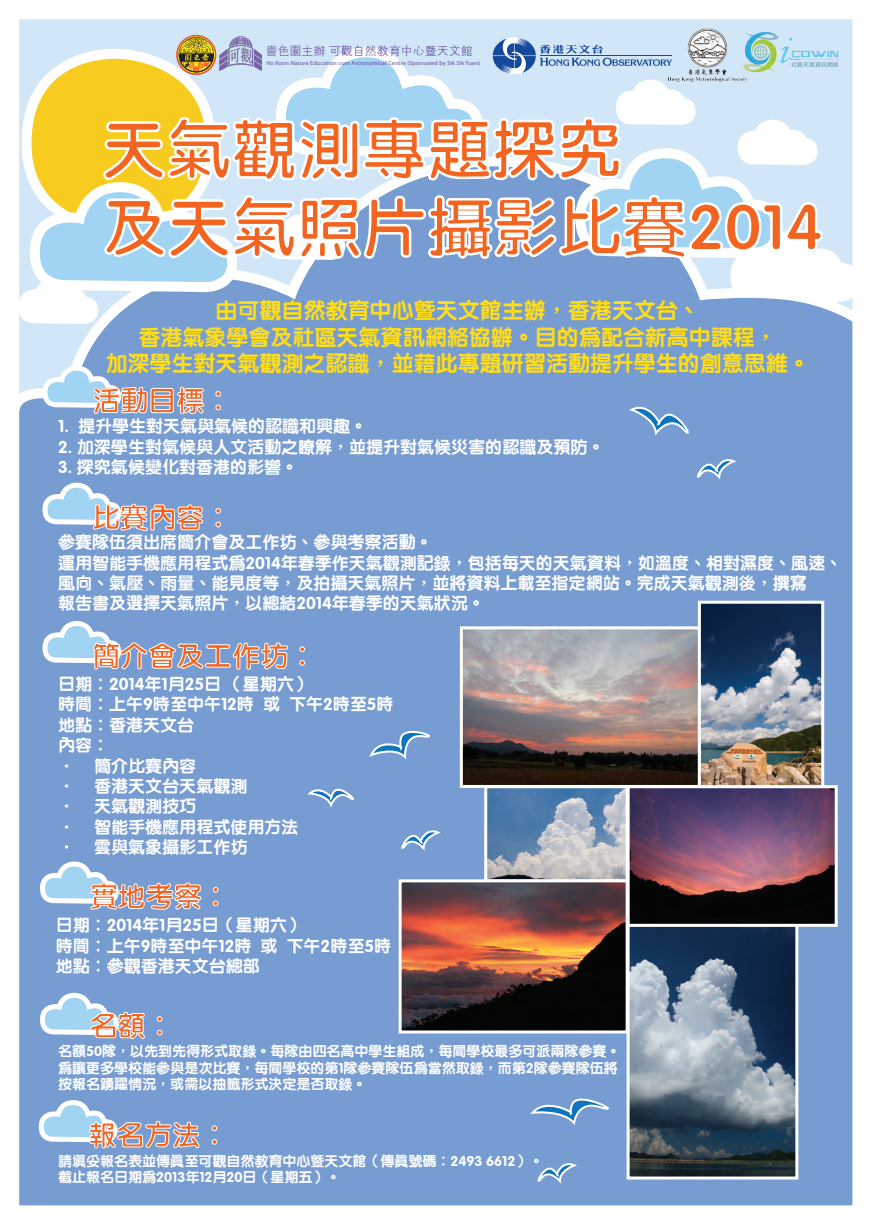
<style>
.page{position:relative;width:871px;height:1219px;background:#fff}
.page>*{position:absolute;margin:0;border:0;box-sizing:border-box;transform-origin:0 0}
.t1{font:65px/78px "FZY4 B B51 0";color:#f36421}
.t2{font:28px "FZY4 B B51 0";color:#f36421}
.t3{font:22px/26.4px "FZY4 B B51 0";color:#ffdd17;text-align:center}
.t4{font:17px/20.4px "FZY4 B B51 0";color:#fff}
.t5{font:14px/16.8px "FZY4 B B51 0";color:#fff}
.t6{font:12px "FZXH1 B B51 0";color:#63479d}
.t7{font:6px "Myriad Pro";letter-spacing:.03em;color:#63479d}
</style>
<div class="page">
<div style="left:19px;top:531px;width:834px;height:675px;background:#779cd1"></div>
<svg style="left:307px;top:723px;width:139px;height:93px;background:#799ed2"></svg>
<svg style="left:529px;top:1090px;width:97px;height:38px;background:#7aa1d3"></svg>
<svg style="left:530px;top:1159px;width:46px;height:33px;background:#82a6d5"></svg>
<svg style="left:394px;top:827px;width:46px;height:32px"></svg>
<img style="left:630px;top:927px;width:164px;height:248px">
<div style="left:626px;top:923px;width:172px;height:256px;border:3px solid #fff"></div>
<img style="left:463px;top:630px;width:233px;height:154px">
<div style="left:459px;top:626px;width:241px;height:162px;border:3px solid #fff"></div>
<img style="left:701px;top:605px;width:119px;height:180px">
<div style="left:697px;top:601px;width:127px;height:188px;border:3px solid #fff"></div>
<img style="left:488px;top:789px;width:136px;height:89px">
<div style="left:484px;top:785px;width:144px;height:97px;border:3px solid #fff"></div>
<img style="left:402px;top:883px;width:222px;height:146px">
<div style="left:398px;top:879px;width:230px;height:154px;border:3px solid #fff"></div>
<img style="left:630px;top:789px;width:203px;height:134px">
<div style="left:626px;top:785px;width:211px;height:142px;border:3px solid #fff"></div>
<svg style="left:41px;top:619px;width:247px;height:51px;background:#93b3dc"></svg>
<svg style="left:299px;top:646px;width:6px;height:20px"></svg>
<svg style="left:38px;top:860px;width:163px;height:50px;background:#9dbbe0"></svg>
<svg style="left:213px;top:887px;width:5px;height:19px"></svg>
<svg style="left:38px;top:991px;width:107px;height:48px"></svg>
<svg style="left:157px;top:1016px;width:5px;height:19px"></svg>
<svg style="left:37px;top:1098px;width:162px;height:50px;background:#9ab9e0"></svg>
<svg style="left:211px;top:1125px;width:6px;height:20px"></svg>
<div style="left:714px;top:19px;width:139px;height:19px;background:#d1e6f6"></div>
<img style="left:220px;top:36px;width:42px;height:2px">
<div style="left:176px;top:35px;width:40px;height:40px;border:1px solid #eb482d;border-radius:50%"></div>
<svg style="left:178px;top:36px;width:37px;height:38px"></svg>
<img style="left:667px;top:28px;width:80px;height:10px">
<svg style="left:19px;top:38px;width:834px;height:493px;background:#a7c0d9"></svg>
<p class="t6" style="left:265px;top:44px;width:209px">嗇色園主辦 可觀自然教育中心暨天文館</p>
<p class="t7" style="left:266px;top:59px;width:215px">Ho Koon Nature Education cum Astronomical Centre (Sponsored by Sik Sik Yuen)</p>
<h1 class="t1" style="left:102px;top:109px;width:722px">天氣觀測專題探究<br>及天氣照片攝影比賽2014</h1>
<p class="t3" style="left:105px;top:297px;width:705px">由可觀自然教育中心暨天文館主辦，香港天文台、<br>香港氣象學會及社區天氣資訊網絡協辦。目的為配合新高中課程，<br>加深學生對天氣觀測之認識，並藉此專題研習活動提升學生的創意思維。</p>
<h2 class="t2" style="left:92px;top:384px;width:141px">活動目標：</h2>
<p class="t4" style="left:58px;top:416px;width:310px">1. 提升學生對天氣與氣候的認識和興趣。</p>
<p class="t4" style="left:58px;top:436px;width:547px">2. 加深學生對氣候與人文活動之瞭解，並提升對氣候災害的認識及預防。</p>
<p class="t4" style="left:58px;top:457px;width:241px">3. 探究氣候變化對香港的影響。</p>
<h2 class="t2" style="left:92px;top:501px;width:141px">比賽內容：</h2>
<p class="t4" style="left:58px;top:532px;width:785px">參賽隊伍須出席簡介會及工作坊、參與考察活動。<br>運用智能手機應用程式為2014年春季作天氣觀測記錄，包括每天的天氣資料，如溫度、相對濕度、風速、風向、氣壓、雨量、能見度等，及拍攝天氣照片，並將資料上載至指定網站。完成天氣觀測後，撰寫<br>報告書及選擇天氣照片，以總結2014年春季的天氣狀況。</p>
<h2 class="t2" style="left:92px;top:639px;width:226px">簡介會及工作坊：</h2>
<p class="t4" style="left:58px;top:673px;width:337px">日期：2014年1月25日 （星期六）<br>時間：上午9時至中午12時 或 下午2時至5時地點：香港天文台<br>內容：</p>
<p class="t4" style="left:58px;top:755px;width:140px">• 簡介比賽內容</p>
<p class="t4" style="left:58px;top:775px;width:191px">• 香港天文台天氣觀測</p>
<p class="t4" style="left:58px;top:796px;width:140px">• 天氣觀測技巧</p>
<p class="t4" style="left:58px;top:816px;width:242px">• 智能手機應用程式使用方法</p>
<p class="t4" style="left:58px;top:837px;width:191px">• 雲與氣象攝影工作坊</p>
<h2 class="t2" style="left:89px;top:879px;width:141px">實地考察：</h2>
<p class="t4" style="left:56px;top:915px;width:337px">日期：2014年1月25日（星期六）<br>時間：上午9時至中午12時 或 下午2時至5時地點：參觀香港天文台總部</p>
<h2 class="t2" style="left:89px;top:1009px;width:85px">名額：</h2>
<p class="t5" style="left:58px;top:1042px;width:563px">名額50隊，以先到先得形式取錄。每隊由四名高中學生組成，每間學校最多可派兩隊參賽。為讓更多學校能參與是次比賽，每間學校的第1隊參賽隊伍為當然取錄，而第2隊參賽隊伍將按報名踴躍情況，或需以抽籤形式決定是否取錄。</p>
<h2 class="t2" style="left:88px;top:1118px;width:142px">報名方法：</h2>
<p class="t5" style="left:58px;top:1152px;width:486px">請填妥報名表並傳真至可觀自然教育中心暨天文館（傳真號碼：2493 6612）。截止報名日期為2013年12月20日（星期五）。</p>
</div>
